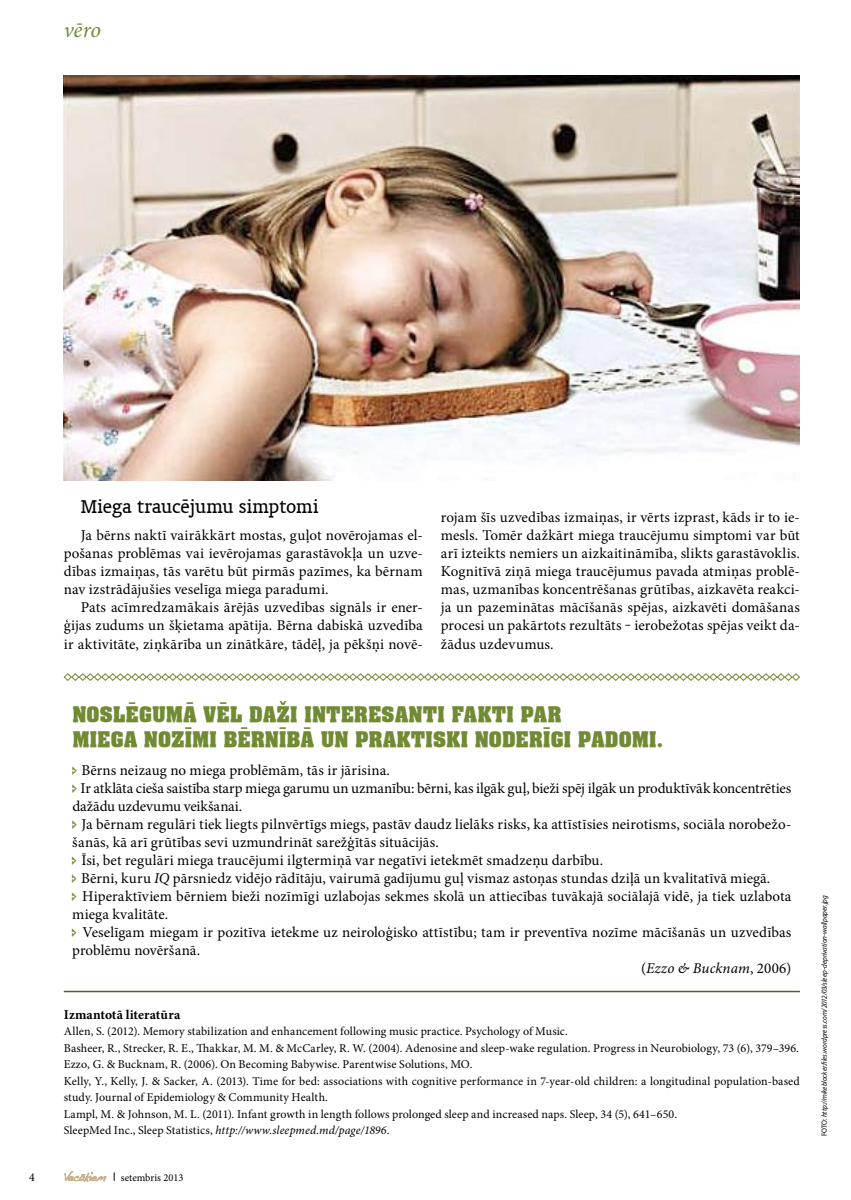
<style>
.page{position:relative;width:851px;height:1200px;background:#fff}
.page>*{position:absolute;margin:0;border:0;box-sizing:border-box;transform-origin:0 0}
.t1{font:italic 22.5px "Minion Pro";color:#708b33}
.t2{font:21px/25.5px "Aachen CE Bold";letter-spacing:-.01em;color:#708b33}
.t3{font:21px "Oranda CE Roman";letter-spacing:-.005em;color:#000}
.t4{font:15px/18px "Minion Pro";letter-spacing:.01em;color:#000;text-align:justify}
.t5{font:15px "Minion Pro";letter-spacing:-.01em;color:#000}
.t6{font:italic 15px "Minion Pro";letter-spacing:.005em;color:#000}
.t7{font:700 13.5px "Minion Pro";color:#000}
.t8{font:12px/16.5px "Minion Pro";letter-spacing:.005em;color:#000}
.t9{font:10.5px "Minion Pro";color:#000}
.t10{font:italic 7.5px "Myriad Pro";letter-spacing:-.01em;color:#000;scale:.95 1}
.s1{font-style:italic}
.s2{font-style:normal}
</style>
<div class="page">
<svg style="left:65px;top:1171px;width:41px;height:10px"></svg>
<hr style="left:64px;top:990px;width:735px;height:1px;background:#5b5836">
<img style="left:64px;top:75px;width:735px;height:405px">
<svg style="left:63px;top:673px;width:737px;height:8px"></svg>
<h1 class="t1" style="left:64px;top:14px;width:39px">vēro</h1>
<h2 class="t3" style="left:81px;top:493px;width:239px">Miega traucējumu simptomi</h2>
<p class="t4" style="left:64px;top:526px;width:360px;text-indent:17px">Ja bērns naktī vairākkārt mostas, guļot novērojamas el&shy;pošanas problēmas vai ievērojamas garastāvokļa un uzve&shy;dības izmaiņas, tās varētu būt pirmās pazīmes, ka bērnam nav izstrādājušies veselīga miega paradumi.</p>
<p class="t4" style="left:64px;top:598px;width:360px;text-indent:17px">Pats acīmredzamākais ārējās uzvedības signāls ir ener&shy;ģijas zudums un šķietama apātija. Bērna dabiskā uzvedība ir aktivitāte, ziņkārība un zinātkāre, tādēļ, ja pēkšņi novē-</p>
<p class="t4" style="left:441px;top:508px;width:360px">rojam šīs uzvedības izmaiņas, ir vērts izprast, kāds ir to ie&shy;mesls. Tomēr dažkārt miega traucējumu simptomi var būt arī izteikts nemiers un aizkaitināmība, slikts garastāvoklis.<br>Kognitīvā ziņā miega traucējumus pavada atmiņas problē&shy;mas, uzmanības koncentrēšanas grūtības, aizkavēta reakci&shy;ja un pazeminātas mācīšanās spējas, aizkavēti domāšanas procesi un pakārtots rezultāts ‒ ierobežotas spējas veikt da&shy;žādus uzdevumus.</p>
<h2 class="t2" style="left:72px;top:701px;width:592px">NOSLĒGUMĀ VĒL DAŽI INTERESANTI FAKTI PAR<br>MIEGA NOZĪMI BĒRNĪBĀ UN PRAKTISKI NODERĪGI PADOMI.</h2>
<p class="t4" style="left:81px;top:760px;width:310px">Bērns neizaug no miega problēmām, tās ir jārisina.</p>
<p class="t5" style="left:80px;top:777px;width:712px">Ir atklāta cieša saistība starp miega garumu un uzmanību: bērni, kas ilgāk guļ, bieži spēj ilgāk un produktīvāk koncentrēties</p>
<p class="t4" style="left:72px;top:796px;width:171px">dažādu uzdevumu veikšanai.</p>
<p class="t4" style="left:81px;top:814px;width:711px">Ja bērnam regulāri tiek liegts pilnvērtīgs miegs, pastāv daudz lielāks risks, ka attīstīsies neirotisms, sociāla norobežo-</p>
<p class="t4" style="left:72px;top:832px;width:368px">šanās, kā arī grūtības sevi uzmundrināt sarežģītās situācijās.</p>
<p class="t4" style="left:81px;top:850px;width:523px">Īsi, bet regulāri miega traucējumi ilgtermiņā var negatīvi ietekmēt smadzeņu darbību.</p>
<p class="t4" style="left:81px;top:868px;width:690px">Bērni, kuru <span class="s1">IQ</span> pārsniedz vidējo rādītāju, vairumā gadījumu guļ vismaz astoņas stundas dziļā un kvalitatīvā miegā.</p>
<p class="t4" style="left:82px;top:886px;width:710px">Hiperaktīviem bērniem bieži nozīmīgi uzlabojas sekmes skolā un attiecības tuvākajā sociālajā vidē, ja tiek uzlabota</p>
<p class="t4" style="left:72px;top:904px;width:97px">miega kvalitāte.</p>
<p class="t4" style="left:82px;top:922px;width:710px">Veselīgam miegam ir pozitīva ietekme uz neiroloģisko attīstību; tam ir preventīva nozīme mācīšanās un uzvedības</p>
<p class="t4" style="left:72px;top:940px;width:129px">problēmu novēršanā.</p>
<p class="t6" style="left:641px;top:957px;width:152px"><span class="s2">(</span>Ezzo &amp; Bucknam<span class="s2">, 2006)</span></p>
<p class="t7" style="left:64px;top:1004px;width:118px">Izmantotā literatūra</p>
<p class="t8" style="left:64px;top:1022px;width:737px">Allen, S . (2012). Memory stabilization and enhancement following music practice. Psychology of Music.<br>Basheer, R., Strecker, R. E ., Thakkar, M. M. &amp; McCarley, R. W. (2004). Adenosine and sleep-wake regulation. Progress in Neurobiology, 73 (6), 379–396.<br>Ezzo, G. &amp; Bucknam, R. (2006). On Becoming Babywise. Parentwise Solutions, MO.<br>Kelly, Y., Kelly, J. &amp; Sacker, A . (2013). Time for bed: associations with cognitive performance in 7-year-old children: a longitudinal population-based study. Journal of Epidemiology &amp; Community Health.<br>Lampl, M. &amp; Johnson, M. L. (2011). Infant growth in length follows prolonged sleep and increased naps. Sleep, 34 (5), 641–650.<br>SleepMed Inc., Sleep Statistics, <span class="s1">http://www.sleepmed.md/page/1896</span>.</p>
<p class="t8" style="left:29px;top:1168px;width:7px">4</p>
<p class="t9" style="left:121px;top:1169px;width:64px">setembris 2013</p>
<p class="t10" style="left:819px;top:1135px;width:255px;rotate:-90deg"><span class="s2">FOTO:</span> http://mikeblocker.files.wordpress.com/2012/03/sleep-deprivation-wallpaper.jpg</p>
</div>
